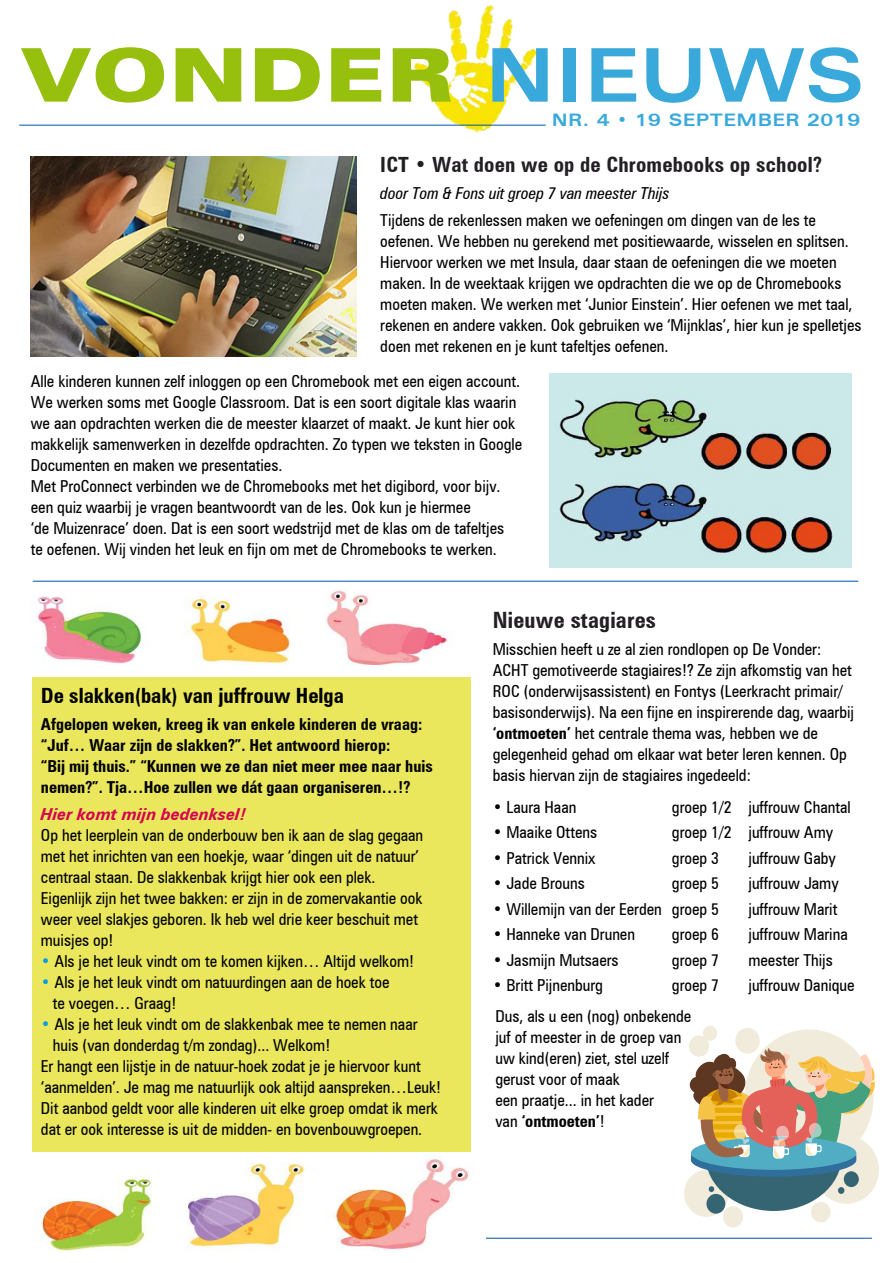
<style>
.page{position:relative;width:893px;height:1263px;background:#fff}
.page>*{position:absolute;margin:0;border:0;box-sizing:border-box;transform-origin:0 0}
.t1{font:900 expanded 74.25px "Zurich BT";letter-spacing:.05em;color:#97bf0d}
.t2{font:700 condensed 22.5px "Zurich BT";letter-spacing:.01em;color:#231f24}
.t3{font:700 condensed 21px "Zurich BT";letter-spacing:.01em;color:#231f24}
.t4{font:700 condensed 21px "Zurich BT";color:#000}
.t5{font:700 expanded 17.25px "Zurich BT";letter-spacing:.035em;color:#39a9dc}
.t6{font:condensed 16.5px/21px "Zurich BT";color:#000}
.t7{font:700 condensed 16.5px/21px "Zurich BT";color:#000}
.t8{font:italic condensed 16.5px "Zurich BT";color:#000}
.t9{font:italic 700 16.5px "Zurich BT";color:#d40050}
.s1{font-weight:700;color:#39a9dc}
.s2{color:#009ee0}
.s3{font-weight:700}
</style>
<div class="page">
<div style="left:33px;top:608px;width:438px;height:624px;background:#eae75c"></div>
<img style="left:405px;top:5px;width:139px;height:128px">
<hr style="left:22px;top:1238px;width:850px;height:1px;background:#0055a2">
<hr style="left:20px;top:125px;width:525px;height:1px;background:#0055a2">
<img style="left:31px;top:157px;width:326px;height:200px">
<img style="left:550px;top:374px;width:301px;height:193px">
<hr style="left:33px;top:581px;width:825px;height:1px;background:#0055a2">
<div style="left:744px;top:1029px;width:130px;height:136px;background:#f0ebdb;border-radius:50%"></div>
<div style="left:811px;top:1202px;width:19px;height:20px;background:#f0ebdb;border-radius:50%"></div>
<div style="left:684px;top:1170px;width:45px;height:47px;background:#f0ebdb;border-radius:50%"></div>
<div style="left:723px;top:1206px;width:20px;height:21px;background:#f0ebdb;border-radius:50%"></div>
<div style="left:689px;top:1035px;width:20px;height:22px;background:#f0ebdb;border-radius:50%"></div>
<div style="left:703px;top:1026px;width:14px;height:15px;background:#f0ebdb;border-radius:50%"></div>
<div style="left:735px;top:1028px;width:25px;height:26px;background:#f0ebdb;border-radius:50%"></div>
<svg style="left:706px;top:1194px;width:19px;height:20px"></svg>
<svg style="left:689px;top:1048px;width:188px;height:163px"></svg>
<img style="left:31px;top:590px;width:440px;height:87px">
<img style="left:22px;top:1153px;width:464px;height:98px">
<h1 class="t1" style="left:23px;top:47px;width:842px">VONDER <span class="s1">NIEUWS</span></h1>
<p class="t5" style="left:552px;top:110px;width:310px">NR. 4 • 19 SEPTEMBER 2019</p>
<p class="t3" style="left:380px;top:152px;width:443px">ICT • Wat doen we op de Chromebooks op school?</p>
<p class="t8" style="left:380px;top:188px;width:291px">door Tom &amp; Fons uit groep 7 van meester Thijs</p>
<p class="t6" style="left:380px;top:211px;width:483px">Tijdens de rekenlessen maken we oefeningen om dingen van de les te oefenen. We hebben nu gerekend met positiewaarde, wisselen en splitsen.<br>Hiervoor werken we met Insula, daar staan de oefeningen die we moeten maken. In de weektaak krijgen we opdrachten die we op de Chromebooks moeten maken. We werken met ‘Junior Einstein’. Hier oefenen we met taal, rekenen en andere vakken. Ook gebruiken we ‘Mijnklas’, hier kun je spelletjes doen met rekenen en je kunt tafeltjes oefenen.</p>
<p class="t6" style="left:31px;top:372px;width:493px">Alle kinderen kunnen zelf inloggen op een Chromebook met een eigen account.<br>We werken soms met Google Classroom. Dat is een soort digitale klas waarin we aan opdrachten werken die de meester klaarzet of maakt. Je kunt hier ook makkelijk samenwerken in dezelfde opdrachten. Zo typen we teksten in Google Documenten en maken we presentaties.<br>Met ProConnect verbinden we de Chromebooks met het digibord, voor bijv. een quiz waarbij je vragen beantwoordt van de les. Ook kun je hiermee<br>‘de Muizenrace’ doen. Dat is een soort wedstrijd met de klas om de tafeltjes<br>te oefenen. Wij vinden het leuk en fijn om met de Chromebooks te werken.</p>
<p class="t4" style="left:41px;top:683px;width:305px">De slakken(bak) van juffrouw Helga</p>
<p class="t7" style="left:41px;top:714px;width:393px">Afgelopen weken, kreeg ik van enkele kinderen de vraag: “Juf… Waar zijn de slakken?”. Het antwoord hierop:<br>“Bij mij thuis.” “Kunnen we ze dan niet meer mee naar huis nemen?”. Tja…Hoe zullen we dát gaan organiseren…!?</p>
<p class="t9" style="left:41px;top:808px;width:207px">Hier komt mijn bedenksel!</p>
<p class="t6" style="left:41px;top:826px;width:384px">Op het leerplein van de onderbouw ben ik aan de slag gegaan met het inrichten van een hoekje, waar ‘dingen uit de natuur’ centraal staan. De slakkenbak krijgt hier ook een plek.<br>Eigenlijk zijn het twee bakken: er zijn in de zomervakantie ook weer veel slakjes geboren. Ik heb wel drie keer beschuit met muisjes op!</p>
<p class="t6" style="left:41px;top:952px;width:375px"><span class="s2">•</span> Als je het leuk vindt om te komen kijken… Altijd welkom!</p>
<p class="t6" style="left:53px;top:973px;width:338px;text-indent:-12px"><span class="s2">•</span> Als je het leuk vindt om natuurdingen aan de hoek toe te voegen… Graag!</p>
<p class="t6" style="left:41px;top:1015px;width:378px"><span class="s2">•</span> Als je het leuk vindt om de slakkenbak mee te nemen naar</p>
<p class="t6" style="left:53px;top:1036px;width:279px">huis (van donderdag t/m zondag)... Welkom!</p>
<p class="t6" style="left:41px;top:1057px;width:381px">Er hangt een lijstje in de natuur-hoek zodat je je hiervoor kunt</p>
<p class="t6" style="left:41px;top:1078px;width:402px">‘aanmelden’. Je mag me natuurlijk ook altijd aanspreken…Leuk!</p>
<p class="t6" style="left:41px;top:1099px;width:398px">Dit aanbod geldt voor alle kinderen uit elke groep omdat ik merk</p>
<p class="t6" style="left:41px;top:1120px;width:383px">dat er ook interesse is uit de midden- en bovenbouwgroepen.</p>
<h2 class="t2" style="left:493px;top:607px;width:165px">Nieuwe stagiares</h2>
<p class="t6" style="left:493px;top:640px;width:363px">Misschien heeft u ze al zien rondlopen op De Vonder:<br>ACHT gemotiveerde stagiaires!? Ze zijn afkomstig van het ROC (onderwijsassistent) en Fontys (Leerkracht primair/ basisonderwijs). Na een fijne en inspirerende dag, waarbij <span class="s3">‘ontmoeten’</span> het centrale thema was, hebben we de gelegenheid gehad om elkaar wat beter leren kennen. Op basis hiervan zijn de stagiaires ingedeeld:</p>
<p class="t6" style="left:493px;top:796px;width:85px">• Laura Haan</p>
<p class="t6" style="left:672px;top:796px;width:180px">groep 1/2 juffrouw Chantal</p>
<p class="t6" style="left:493px;top:822px;width:106px">• Maaike Ottens</p>
<p class="t6" style="left:672px;top:822px;width:163px">groep 1/2 juffrouw Amy</p>
<p class="t6" style="left:493px;top:847px;width:104px">• Patrick Vennix</p>
<p class="t6" style="left:672px;top:847px;width:49px">groep 3</p>
<p class="t6" style="left:748px;top:847px;width:89px">juffrouw Gaby</p>
<p class="t6" style="left:493px;top:873px;width:94px">• Jade Brouns</p>
<p class="t6" style="left:672px;top:873px;width:49px">groep 5</p>
<p class="t6" style="left:748px;top:873px;width:92px">juffrouw Jamy</p>
<p class="t6" style="left:493px;top:898px;width:228px">• Willemijn van der Eerden groep 5</p>
<p class="t6" style="left:748px;top:898px;width:90px">juffrouw Marit</p>
<p class="t6" style="left:493px;top:924px;width:144px">• Hanneke van Drunen</p>
<p class="t6" style="left:672px;top:924px;width:49px">groep 6</p>
<p class="t6" style="left:748px;top:924px;width:101px">juffrouw Marina</p>
<p class="t6" style="left:493px;top:949px;width:127px">• Jasmijn Mutsaers</p>
<p class="t6" style="left:672px;top:949px;width:49px">groep 7</p>
<p class="t6" style="left:748px;top:949px;width:86px">meester Thijs</p>
<p class="t6" style="left:493px;top:975px;width:112px">• Britt Pijnenburg</p>
<p class="t6" style="left:672px;top:975px;width:49px">groep 7</p>
<p class="t6" style="left:748px;top:975px;width:108px">juffrouw Danique</p>
<p class="t6" style="left:495px;top:1007px;width:198px">Dus, als u een (nog) onbekende juf of meester in de groep van uw kind(eren) ziet, stel uzelf gerust voor of maak<br>een praatje... in het kader<br>van <span class="s3">‘ontmoeten’</span>!</p>
</div>
